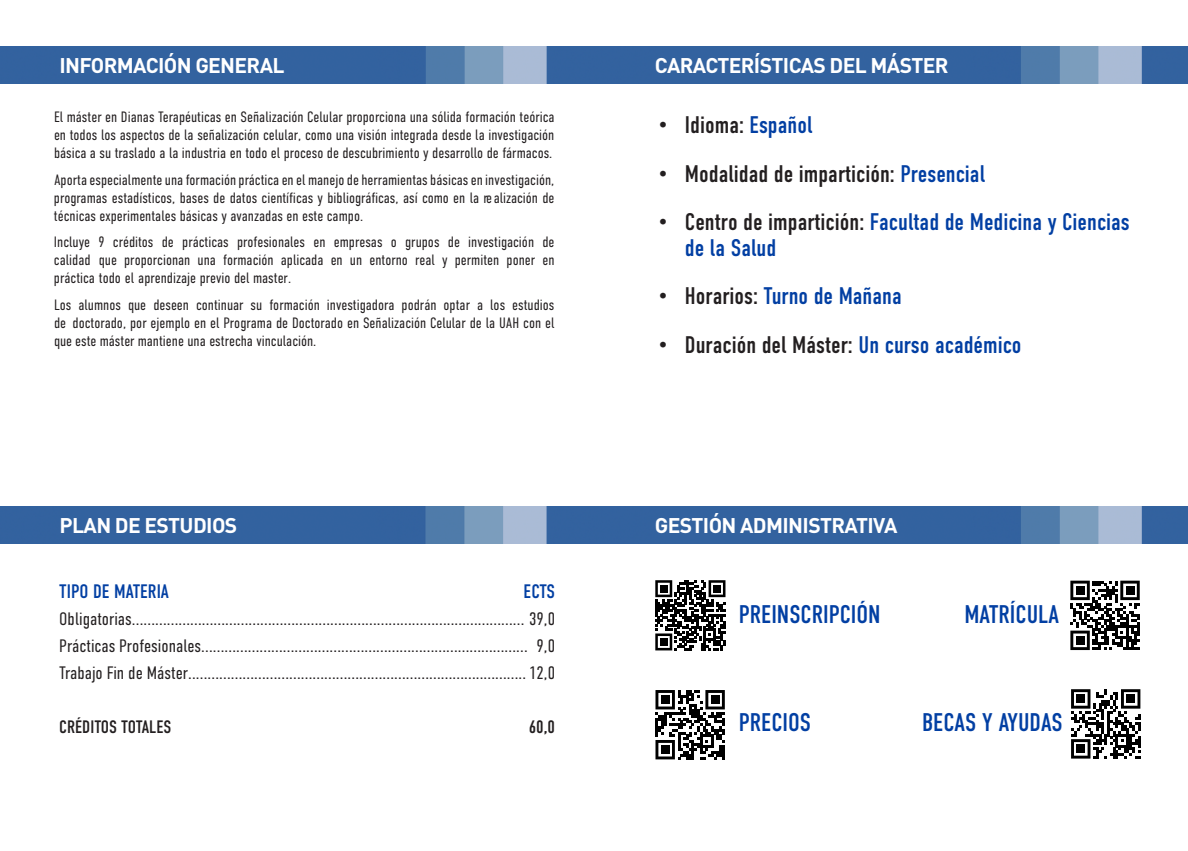
<style>
.page{position:relative;width:1188px;height:851px;background:#fff}
.page>*{position:absolute;margin:0;border:0;box-sizing:border-box;transform-origin:0 0}
.t1{font:25.5px "DIN Condensed";color:#023fa3}
.t2{font:24px "DIN Condensed";color:#231f20}
.t3{font:24px/26.4px "DIN Condensed";color:#023fa3}
.t4{font:700 21px "DIN Pro";letter-spacing:-.03em;color:#fff}
.t5{font:19.5px "DIN Condensed";color:#023fa3}
.t6{font:300 18px "DIN Condensed";color:#231f20}
.t7{font:18px "DIN Condensed";color:#231f20}
.t8{font:300 15px/18px "DIN Condensed";color:#231f20;text-align:justify}
.s1{color:#023fa3}
.s2{color:#231f20}
</style>
<div class="page">
<img style="left:0;top:506px;width:1188px;height:37px">
<img style="left:0;top:46px;width:1188px;height:38px">
<svg style="left:655px;top:580px;width:70px;height:70px"></svg>
<div style="left:660px;top:585px;width:7px;height:7px;background:#000"></div>
<div style="left:713px;top:585px;width:8px;height:7px;background:#000"></div>
<div style="left:660px;top:638px;width:7px;height:7px;background:#000"></div>
<svg style="left:655px;top:690px;width:70px;height:69px"></svg>
<div style="left:661px;top:695px;width:8px;height:8px;background:#000"></div>
<div style="left:711px;top:695px;width:8px;height:8px;background:#000"></div>
<div style="left:661px;top:745px;width:8px;height:8px;background:#000"></div>
<svg style="left:1070px;top:580px;width:70px;height:70px"></svg>
<div style="left:1076px;top:586px;width:8px;height:8px;background:#000"></div>
<div style="left:1126px;top:586px;width:8px;height:8px;background:#000"></div>
<div style="left:1076px;top:636px;width:8px;height:8px;background:#000"></div>
<svg style="left:1071px;top:689px;width:69px;height:69px"></svg>
<div style="left:1077px;top:694px;width:8px;height:9px;background:#000"></div>
<div style="left:1127px;top:694px;width:8px;height:9px;background:#000"></div>
<div style="left:1077px;top:744px;width:8px;height:9px;background:#000"></div>
<p class="t4" style="left:59px;top:52px;width:227px">INFORMACIÓN GENERAL</p>
<p class="t4" style="left:655px;top:51px;width:295px">CARACTERÍSTICAS DEL MÁSTER</p>
<p class="t8" style="left:54px;top:108px;width:502px">El máster en Dianas Terapéuticas en Señalización Celular proporciona una sólida formación teórica en todos los aspectos de la señalización celular, como una visión integrada desde la investigación básica a su traslado a la industria en todo el proceso de descubrimiento y desarrollo de fármacos.</p>
<p class="t8" style="left:54px;top:171px;width:502px">Aporta especialmente una formación práctica en el manejo de herramientas básicas en investigación, programas estadísticos, bases de datos científicas y bibliográficas, así como en la realización de técnicas experimentales básicas y avanzadas en este campo.</p>
<p class="t8" style="left:54px;top:233px;width:502px">Incluye 9 créditos de prácticas profesionales en empresas o grupos de investigación de calidad que proporcionan una formación aplicada en un entorno real y permiten poner en práctica todo el aprendizaje previo del master.</p>
<p class="t8" style="left:54px;top:296px;width:502px">Los alumnos que deseen continuar su formación investigadora podrán optar a los estudios de doctorado, por ejemplo en el Programa de Doctorado en Señalización Celular de la UAH con el que este máster mantiene una estrecha vinculación.</p>
<p class="t2" style="left:658px;top:111px;width:156px">• Idioma: <span class="s1">Español</span></p>
<p class="t2" style="left:658px;top:160px;width:329px">• Modalidad de impartición: <span class="s1">Presencial</span></p>
<p class="t3" style="left:685px;top:209px;width:446px;text-indent:-27px"><span class="s2">• Centro de impartición:</span> Facultad de Medicina y Ciencias de la Salud</p>
<p class="t3" style="left:658px;top:283px;width:245px"><span class="s2">• Horarios:</span> Turno de Mañana</p>
<p class="t2" style="left:658px;top:331px;width:365px">• Duración del Máster: <span class="s1">Un curso académico</span></p>
<p class="t4" style="left:60px;top:511px;width:179px">PLAN DE ESTUDIOS</p>
<p class="t4" style="left:655px;top:511px;width:244px">GESTIÓN ADMINISTRATIVA</p>
<p class="t5" style="left:59px;top:580px;width:111px">TIPO DE MATERIA</p>
<p class="t6" style="left:59px;top:609px;width:497px">Obligatorias..................................................................................................... 39,0</p>
<p class="t6" style="left:59px;top:636px;width:470px">Prácticas Profesionales....................................................................................</p>
<p class="t6" style="left:59px;top:663px;width:497px">Trabajo Fin de Máster.......................................................................................12,0</p>
<p class="t7" style="left:59px;top:717px;width:114px">CRÉDITOS TOTALES</p>
<p class="t5" style="left:524px;top:580px;width:33px">ECTS</p>
<p class="t6" style="left:536px;top:636px;width:20px">9,0</p>
<p class="t7" style="left:529px;top:717px;width:28px">60,0</p>
<h1 class="t1" style="left:739px;top:600px;width:143px">PREINSCRIPCIÓN</h1>
<h1 class="t1" style="left:739px;top:708px;width:74px">PRECIOS</h1>
<h1 class="t1" style="left:964px;top:600px;width:96px">MATRÍCULA</h1>
<h1 class="t1" style="left:922px;top:708px;width:142px">BECAS Y AYUDAS</h1>
</div>
